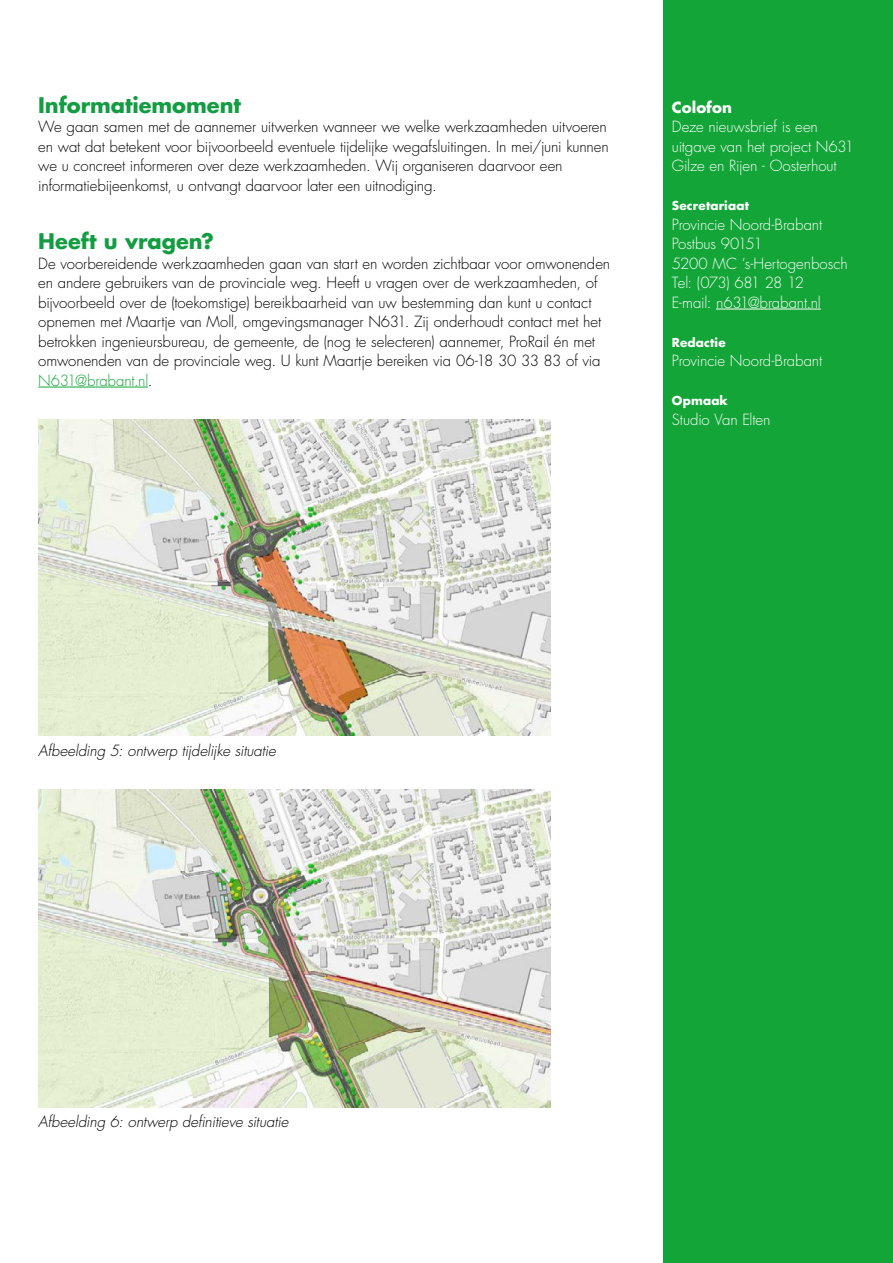
<style>
.page{position:relative;width:893px;height:1263px;background:#fff}
.page>*{position:absolute;margin:0;border:0;box-sizing:border-box;transform-origin:0 0}
.t1{font:700 21px "Futura Std";color:#139c41}
.t2{font:300 15px/19.5px "Futura Std";letter-spacing:-.005em;color:#000}
.t3{font:300 15px/19.5px "Futura Std";letter-spacing:-.01em;color:#fff}
.t4{font:italic 300 15px "Futura Std";letter-spacing:-.01em;color:#000}
.t5{font:700 15px "Futura Std";letter-spacing:.005em;color:#fff}
.t6{font:700 12px "Futura Std";letter-spacing:.01em;color:#fff}
.s1{color:#13a538}
</style>
<div class="page">
<div style="left:663px;top:0;width:230px;height:1263px;background:#13a538"></div>
<hr style="left:716px;top:309px;width:105px;height:1px;background:#fff">
<hr style="left:38px;top:387px;width:110px;height:1px;background:#13a538">
<img style="left:38px;top:419px;width:513px;height:317px">
<img style="left:38px;top:789px;width:513px;height:318px">
<h1 class="t1" style="left:38px;top:91px;width:204px">Informatiemoment</h1>
<p class="t2" style="left:38px;top:117px;width:572px">We gaan samen met de aannemer uitwerken wanneer we welke werkzaamheden uitvoeren en wat dat betekent voor bijvoorbeeld eventuele tijdelijke wegafsluitingen. In mei/juni kunnen we u concreet informeren over deze werkzaamheden. Wij organiseren daarvoor een informatiebijeenkomst, u ontvangt daarvoor later een uitnodiging.</p>
<h1 class="t1" style="left:38px;top:227px;width:177px">Heeft u vragen?</h1>
<p class="t2" style="left:38px;top:254px;width:574px">De voorbereidende werkzaamheden gaan van start en worden zichtbaar voor omwonenden en andere gebruikers van de provinciale weg. Heeft u vragen over de werkzaamheden, of bijvoorbeeld over de (toekomstige) bereikbaarheid van uw bestemming dan kunt u contact opnemen met Maartje van Moll, omgevingsmanager N631. Zij onderhoudt contact met het betrokken ingenieursbureau, de gemeente, de (nog te selecteren) aannemer, ProRail én met omwonenden van de provinciale weg. U kunt Maartje bereiken via 06-18 30 33 83 of via <span class="s1">N631@brabant.nl</span>.</p>
<p class="t5" style="left:672px;top:97px;width:62px">Colofon</p>
<p class="t3" style="left:672px;top:117px;width:184px">Deze nieuwsbrief is een uitgave van het project N631<br>Gilze en Rijen - Oosterhout</p>
<p class="t6" style="left:672px;top:198px;width:79px">Secretariaat</p>
<p class="t3" style="left:672px;top:215px;width:177px">Provincie Noord-Brabant<br>Postbus 90151<br>5200 MC ‘s-Hertogenbosch<br>Tel: (073) 681 28 12<br>E-mail: n631@brabant.nl</p>
<p class="t6" style="left:672px;top:334px;width:55px">Redactie</p>
<p class="t3" style="left:672px;top:351px;width:152px">Provincie Noord-Brabant</p>
<p class="t6" style="left:672px;top:393px;width:58px">Opmaak</p>
<p class="t3" style="left:672px;top:410px;width:100px">Studio Van Elten</p>
<p class="t4" style="left:38px;top:741px;width:239px">Afbeelding 5: ontwerp tijdelijke situatie</p>
<p class="t4" style="left:38px;top:1112px;width:252px">Afbeelding 6: ontwerp definitieve situatie</p>
</div>
